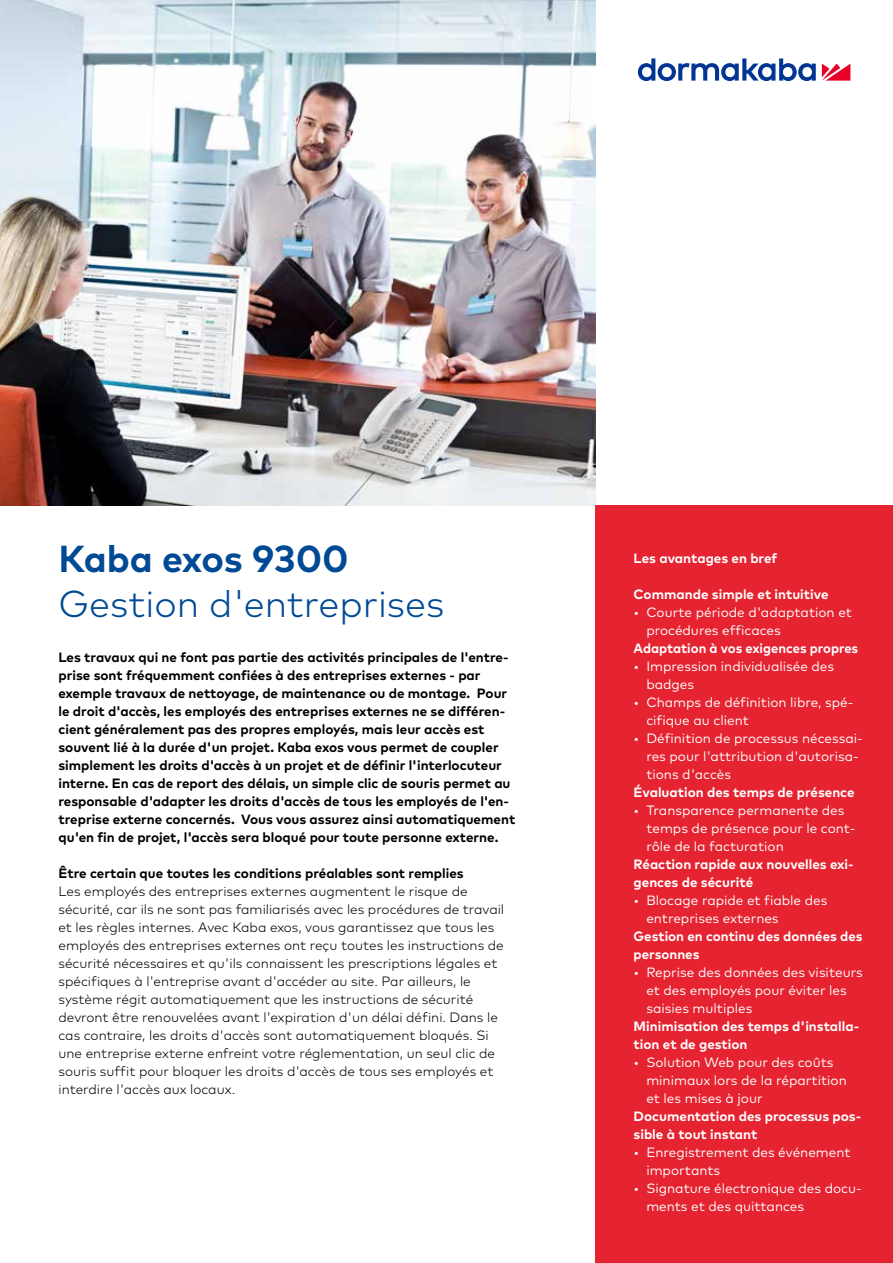
<style>
.page{position:relative;width:893px;height:1263px;background:#fff}
.page>*{position:absolute;margin:0;border:0;box-sizing:border-box;transform-origin:0 0}
.t1{font:300 37.5px "Mark Pro";color:#004994}
.t2{font:700 37.5px "Mark Pro";color:#004994}
.t3{font:700 13.5px/18px "Mark Pro";color:#000}
.t4{font:300 13.5px/18px "Mark Pro";color:#000}
.t5{font:13.5px/18px "Mark Pro";color:#fff}
.t6{font:700 13.5px/18px "Mark Pro";color:#fff}
</style>
<div class="page">
<img style="left:0;top:0;width:595px;height:505px">
<div style="left:595px;top:505px;width:298px;height:758px;background:#e62330"></div>
<svg style="left:822px;top:64px;width:28px;height:17px"></svg>
<svg style="left:638px;top:58px;width:178px;height:23px"></svg>
<h1 class="t2" style="left:58px;top:530px;width:292px">Kaba exos 9300</h1>
<h1 class="t1" style="left:58px;top:575px;width:388px">Gestion d'entreprises</h1>
<p class="t3" style="left:58px;top:647px;width:458px">Les travaux qui ne font pas partie des activités principales de l'entre&shy;prise sont fréquemment confiées à des entreprises externes - par exemple travaux de nettoyage, de maintenance ou de montage. Pour le droit d'accès, les employés des entreprises externes ne se différen&shy;cient généralement pas des propres employés, mais leur accès est souvent lié à la durée d'un projet. Kaba exos vous permet de coupler simplement les droits d'accès à un projet et de définir l'interlocuteur interne. En cas de report des délais, un simple clic de souris permet au responsable d'adapter les droits d'accès de tous les employés de l'en&shy;treprise externe concernés. Vous vous assurez ainsi automatiquement qu'en fin de projet, l'accès sera bloqué pour toute personne externe.</p>
<p class="t3" style="left:58px;top:863px;width:407px">Être certain que toutes les conditions préalables sont remplies</p>
<p class="t4" style="left:58px;top:881px;width:447px">Les employés des entreprises externes augmentent le risque de sécurité, car ils ne sont pas familiarisés avec les procédures de travail et les règles internes. Avec Kaba exos, vous garantissez que tous les employés des entreprises externes ont reçu toutes les instructions de sécurité nécessaires et qu'ils connaissent les prescriptions légales et spécifiques à l'entreprise avant d'accéder au site. Par ailleurs, le système régit automatiquement que les instructions de sécurité devront être renouvelées avant l'expiration d'un délai défini. Dans le cas contraire, les droits d'accès sont automatiquement bloqués. Si une entreprise externe enfreint votre réglementation, un seul clic de souris suffit pour bloquer les droits d'accès de tous ses employés et interdire l'accès aux locaux.</p>
<p class="t6" style="left:634px;top:548px;width:145px">Les avantages en bref</p>
<p class="t6" style="left:634px;top:584px;width:196px">Commande simple et intuitive</p>
<p class="t5" style="left:646px;top:602px;width:207px;text-indent:-13px">• Courte période d'adaptation et procédures efficaces</p>
<p class="t6" style="left:634px;top:638px;width:226px">Adaptation à vos exigences propres</p>
<p class="t5" style="left:646px;top:656px;width:189px;text-indent:-13px">• Impression individualisée des badges</p>
<p class="t5" style="left:646px;top:692px;width:209px;text-indent:-13px">• Champs de définition libre, spé&shy;cifique au client</p>
<p class="t5" style="left:646px;top:728px;width:218px;text-indent:-13px">• Définition de processus nécessai&shy;res pour l'attribution d'autorisa&shy;tions d'accès</p>
<p class="t6" style="left:634px;top:782px;width:223px">Évaluation des temps de présence</p>
<p class="t5" style="left:646px;top:800px;width:211px;text-indent:-13px">• Transparence permanente des temps de présence pour le cont&shy;rôle de la facturation</p>
<p class="t6" style="left:634px;top:853px;width:222px">Réaction rapide aux nouvelles exi&shy;gences de sécurité</p>
<p class="t5" style="left:646px;top:890px;width:183px;text-indent:-13px">• Blocage rapide et fiable des entreprises externes</p>
<p class="t6" style="left:634px;top:926px;width:230px">Gestion en continu des données des personnes</p>
<p class="t5" style="left:646px;top:962px;width:218px;text-indent:-13px">• Reprise des données des visiteurs et des employés pour éviter les saisies multiples</p>
<p class="t6" style="left:634px;top:1016px;width:227px">Minimisation des temps d'installa&shy;tion et de gestion</p>
<p class="t5" style="left:646px;top:1052px;width:202px;text-indent:-13px">• Solution Web pour des coûts minimaux lors de la répartition et les mises à jour</p>
<p class="t6" style="left:634px;top:1106px;width:229px">Documentation des processus pos&shy;sible à tout instant</p>
<p class="t5" style="left:646px;top:1142px;width:206px;text-indent:-13px">• Enregistrement des événement importants</p>
<p class="t5" style="left:646px;top:1178px;width:217px;text-indent:-13px">• Signature électronique des docu&shy;ments et des quittances</p>
</div>
